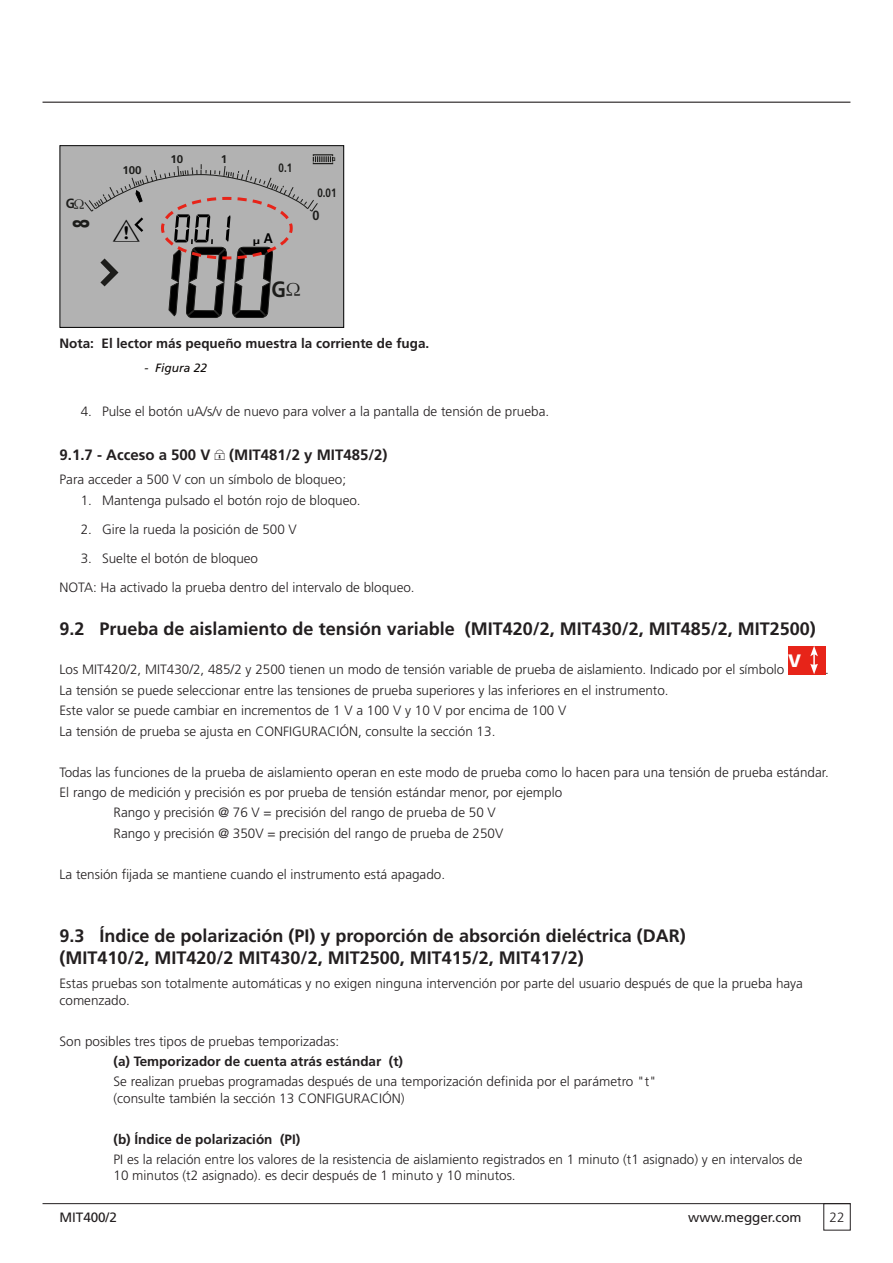
<style>
.page{position:relative;width:893px;height:1263px;background:#fff}
.page>*{position:absolute;margin:0;border:0;box-sizing:border-box;transform-origin:0 0}
.t1{font:900 23.1px "Frutiger LT Std";color:#1d1d1b;scale:.62 1}
.t2{font:700 22.2px "Frutiger LT Std";color:#1d1d1b;scale:.9 1}
.SUB_SECTION_HEADER{font:700 18px/21.6px "Frutiger LT Pro";color:#231f20}
.t3{font:900 18px "Frutiger LT Pro";color:#fff}
.Set_HEADER{font:700 15px "Frutiger LT Pro";color:#231f20}
.Main_Copy{font:300 13.5px/16.2px "Frutiger LT Pro";color:#231f20}
.Main_Copy-2{font:700 13.5px "Frutiger LT Pro";color:#231f20}
.t4{font:13.5px "Frutiger LT Pro";letter-spacing:-.005em;color:#231f20}
.t5{font:700 13.35px "Frutiger LT Std";color:#1d1d1b;scale:.94 1}
.t6{font:700 12.15px "Frutiger LT Std";color:#1d1d1b;scale:.81 1}
.FigureCopy{font:italic 12px "Frutiger LT Pro";color:#0c0806}
.t7{font:700 11.1px "Frutiger LT Std";color:#1d1d1b}
.t8{font:700 9px "Frutiger LT Std";color:#000;scale:1.35 1}
</style>
<div class="page">
<hr style="left:43px;top:1203px;width:807px;height:1px;background:#231f20">
<hr style="left:43px;top:102px;width:807px;height:1px;background:#231f20">
<div style="left:60px;top:146px;width:284px;height:181px;background:#b2b2b2"></div>
<div style="left:60px;top:145px;width:284px;height:183px;border:1px solid #000"></div>
<div style="left:788px;top:646px;width:37px;height:28px;background:#e72419"></div>
<svg style="left:810px;top:646px;width:8px;height:28px"></svg>
<svg style="left:84px;top:154px;width:251px;height:164px"></svg>
<p class="t5" style="left:66px;top:196px;width:11px">G</p>
<p class="t1" style="left:67px;top:228px;width:16px;rotate:-90deg">8</p>
<p class="t7" style="left:122px;top:163px;width:21px">100</p>
<p class="t7" style="left:171px;top:153px;width:14px">10</p>
<p class="t7" style="left:221px;top:153px;width:8px">1</p>
<p class="t6" style="left:279px;top:161px;width:18px">0.1</p>
<p class="t8" style="left:253px;top:236px;width:16px">µ <sup>A</sup></p>
<p class="t2" style="left:272px;top:276px;width:18px">G</p>
<p class="t6" style="left:317px;top:185px;width:25px">0.01</p>
<p class="t5" style="left:312px;top:207px;width:9px">0</p>
<p class="Main_Copy-2" style="left:60px;top:335px;width:371px">Nota: El lector más pequeño muestra la corriente de fuga.</p>
<p class="FigureCopy" style="left:145px;top:361px;width:64px">- Figura 22</p>
<p class="Main_Copy" style="left:81px;top:403px;width:470px">4. Pulse el botón uA/s/v de nuevo para volver a la pantalla de tensión de prueba.</p>
<p class="Set_HEADER" style="left:60px;top:446px;width:152px">9.1.7 - Acceso a 500 V</p>
<p class="Set_HEADER" style="left:229px;top:446px;width:160px">(MIT481/2 y MIT485/2)</p>
<p class="Main_Copy" style="left:60px;top:472px;width:288px">Para acceder a 500 V con un símbolo de bloqueo;</p>
<p class="Main_Copy" style="left:81px;top:492px;width:281px">1. Mantenga pulsado el botón rojo de bloqueo.</p>
<p class="Main_Copy" style="left:81px;top:521px;width:218px">2. Gire la rueda la posición de 500 V</p>
<p class="Main_Copy" style="left:81px;top:550px;width:179px">3. Suelte el botón de bloqueo</p>
<p class="Main_Copy" style="left:60px;top:579px;width:357px">NOTA: Ha activado la prueba dentro del intervalo de bloqueo.</p>
<p class="SUB_SECTION_HEADER" style="left:60px;top:617px;width:758px">9.2 Prueba de aislamiento de tensión variable (MIT420/2, MIT430/2, MIT485/2, MIT2500)</p>
<p class="Main_Copy" style="left:60px;top:661px;width:726px">Los MIT420/2, MIT430/2, 485/2 y 2500 tienen un modo de tensión variable de prueba de aislamiento. Indicado por el símbolo</p>
<p class="t3" style="left:788px;top:650px;width:14px">V</p>
<p class="Main_Copy" style="left:825px;top:661px;width:5px">.</p>
<p class="Main_Copy" style="left:60px;top:682px;width:611px">La tensión se puede seleccionar entre las tensiones de prueba superiores y las inferiores en el instrumento.</p>
<p class="Main_Copy" style="left:60px;top:702px;width:508px">Este valor se puede cambiar en incrementos de 1 V a 100 V y 10 V por encima de 100 V</p>
<p class="Main_Copy" style="left:60px;top:723px;width:437px">La tensión de prueba se ajusta en CONFIGURACIÓN, consulte la sección 13.</p>
<p class="Main_Copy" style="left:60px;top:764px;width:771px">Todas las funciones de la prueba de aislamiento operan en este modo de prueba como lo hacen para una tensión de prueba estándar.</p>
<p class="Main_Copy" style="left:60px;top:784px;width:504px">El rango de medición y precisión es por prueba de tensión estándar menor, por ejemplo</p>
<p class="Main_Copy" style="left:114px;top:805px;width:384px">Rango y precisión @ 76 V = precisión del rango de prueba de 50 V</p>
<p class="Main_Copy" style="left:114px;top:825px;width:391px">Rango y precisión @ 350V = precisión del rango de prueba de 250V</p>
<p class="Main_Copy" style="left:60px;top:866px;width:387px">La tensión fijada se mantiene cuando el instrumento está apagado.</p>
<p class="SUB_SECTION_HEADER" style="left:60px;top:925px;width:628px">9.3 Índice de polarización (PI) y proporción de absorción dieléctrica (DAR) (MIT410/2, MIT420/2 MIT430/2, MIT2500, MIT415/2, MIT417/2)</p>
<p class="Main_Copy" style="left:60px;top:976px;width:745px">Estas pruebas son totalmente automáticas y no exigen ninguna intervención por parte del usuario después de que la prueba haya comenzado.</p>
<p class="Main_Copy" style="left:60px;top:1033px;width:281px">Son posibles tres tipos de pruebas temporizadas:</p>
<p class="Main_Copy-2" style="left:114px;top:1053px;width:291px">(a) Temporizador de cuenta atrás estándar (t)</p>
<p class="Main_Copy" style="left:114px;top:1074px;width:545px">Se realizan pruebas programadas después de una temporización definida por el parámetro "t" (consulte también la sección 13 CONFIGURACIÓN)</p>
<p class="Main_Copy-2" style="left:114px;top:1131px;width:188px">(b) Índice de polarización (PI)</p>
<p class="Main_Copy" style="left:114px;top:1151px;width:690px">PI es la relación entre los valores de la resistencia de aislamiento registrados en 1 minuto (t1 asignado) y en intervalos de<br>10 minutos (t2 asignado). es decir después de 1 minuto y 10 minutos.</p>
<p class="t4" style="left:60px;top:1210px;width:59px">MIT400/2</p>
<p class="t4" style="left:688px;top:1210px;width:115px">www.megger.com</p>
<p class="Main_Copy" style="left:829px;top:1209px;width:17px">22</p>
</div>
